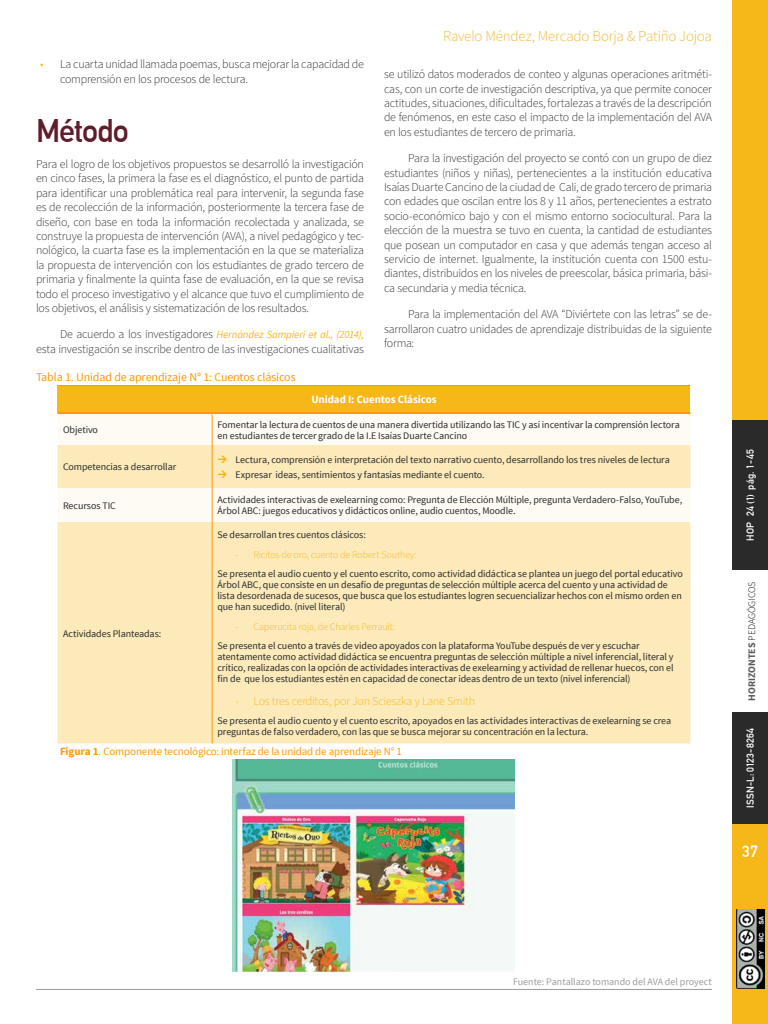
<style>
.page{position:relative;width:768px;height:1024px;background:#fff}
.page>*{position:absolute;margin:0;border:0;box-sizing:border-box;transform-origin:0 0}
.t1{font:700 32px "DIN Alternate";letter-spacing:-.03em;color:#5f1c2b}
.t2{font:700 16px "DIN Alternate";color:#fff}
.t3{font:300 15px "Source Sans Pro";letter-spacing:-.015em;color:#eeb731}
.t4{font:300 12px/14.4px "Source Sans Pro";letter-spacing:-.02em;color:#2a2a2a;text-align:justify}
.t5{font:12px "Source Sans Pro";letter-spacing:-.015em;color:#fb990b}
.t6{font:300 12px "Source Sans Pro";letter-spacing:-.02em;color:#f5b818}
.t7{font:11px "Source Sans Pro";letter-spacing:-.015em;color:#fb990b}
.t8{font:700 11px "Source Sans Pro";letter-spacing:-.01em;color:#fff}
.t9{font:italic 10.8px "Source Sans Pro";letter-spacing:-.01em;color:#f5b818}
.t10{font:10px/11px "Source Sans Pro";letter-spacing:-.005em;color:#2a2a2a}
.t11{font:300 10px "Source Sans Pro";letter-spacing:-.01em;color:#f5b818}
.t12{font:10px "Source Sans Pro";letter-spacing:-.005em;color:#9c9c9c}
.t13{font:700 10px "DIN Alternate";letter-spacing:.015em;color:#fff}
.t14{font:300 10px "Source Sans Pro";letter-spacing:-.015em;color:#000}
.s1{color:#f5b818}
.s2{font-weight:300;font-style:normal;font-size:12px;color:#2a2a2a}
.s3{font-weight:700}
.s4{font-weight:700;color:#5a5a5a}
</style>
<div class="page">
<hr style="left:36px;top:989px;width:676px;height:1px;background:#9c9c9c">
<div style="left:58px;top:386px;width:632px;height:27px;background:#f5b818"></div>
<div style="left:58px;top:414px;width:632px;height:31px;background:#fefbf4"></div>
<svg style="left:58px;top:445px;width:632px;height:299px;background:#fcebc0"></svg>
<hr style="left:212px;top:414px;width:1px;height:31px;background:#fb990b">
<hr style="left:212px;top:445px;width:1px;height:43px;background:#fb990b">
<hr style="left:212px;top:488px;width:1px;height:34px;background:#fb990b">
<hr style="left:212px;top:522px;width:1px;height:222px;background:#fb990b">
<hr style="left:58px;top:385px;width:154px;height:1px;background:#fb990b">
<hr style="left:212px;top:385px;width:478px;height:1px;background:#fb990b">
<hr style="left:58px;top:412px;width:154px;height:2px;background:#fb990b">
<hr style="left:212px;top:412px;width:478px;height:2px;background:#fb990b">
<img style="left:233px;top:760px;width:281px;height:212px">
<div style="left:732px;top:712px;width:36px;height:312px;background:#f5b818"></div>
<div style="left:732px;top:0;width:36px;height:570px;background:#f5b818"></div>
<div style="left:732px;top:420px;width:36px;height:150px;background:#2a2a2a"></div>
<div style="left:732px;top:712px;width:36px;height:112px;background:#2a2a2a"></div>
<img style="left:736px;top:909px;width:28px;height:80px">
<svg style="left:218px;top:455px;width:9px;height:8px"></svg>
<svg style="left:218px;top:470px;width:9px;height:8px"></svg>
<p class="t4" style="left:60px;top:57px;width:306px;text-indent:-20px"><span class="s1">•</span> La cuarta unidad llamada poemas, busca mejorar la capacidad de comprensión en los procesos de lectura.</p>
<h1 class="t1" style="left:36px;top:106px;width:94px">Método</h1>
<p class="t4" style="left:36px;top:157px;width:330px">Para el logro de los objetivos propuestos se desarrolló la investigación en cinco fases, la primera la fase es el diagnóstico, el punto de partida para identificar una problemática real para intervenir, la segunda fase es de recolección de la información, posteriormente la tercera fase de diseño, con base en toda la información recolectada y analizada, se construye la propuesta de intervención (AVA), a nivel pedagógico y tec&shy;nológico, la cuarta fase es la implementación en la que se materializa la propuesta de intervención con los estudiantes de grado tercero de primaria y finalmente la quinta fase de evaluación, en la que se revisa todo el proceso investigativo y el alcance que tuvo el cumplimiento de los objetivos, el análisis y sistematización de los resultados.</p>
<p class="t9" style="left:60px;top:328px;width:305px"><span class="s2">De acuerdo a los investigadores</span> Hernández Sampieri et al., (2014),</p>
<p class="t4" style="left:36px;top:342px;width:329px">esta investigación se inscribe dentro de las investigaciones cualitativas</p>
<p class="t5" style="left:36px;top:370px;width:261px">Tabla 1. Unidad de aprendizaje N° 1: Cuentos clásicos</p>
<p class="t3" style="left:443px;top:26px;width:270px">Ravelo Méndez, Mercado Borja &amp; Patiño Jojoa</p>
<p class="t4" style="left:384px;top:67px;width:330px">se utilizó datos moderados de conteo y algunas operaciones aritméti&shy;cas, con un corte de investigación descriptiva, ya que permite conocer actitudes, situaciones, dificultades, fortalezas a través de la descripción de fenómenos, en este caso el impacto de la implementación del AVA en los estudiantes de tercero de primaria.</p>
<p class="t4" style="left:384px;top:151px;width:330px;text-indent:24px">Para la investigación del proyecto se contó con un grupo de diez estudiantes (niños y niñas), pertenecientes a la institución educativa Isaías Duarte Cancino de la ciudad de Cali, de grado tercero de primaria con edades que oscilan entre los 8 y 11 años, pertenecientes a estrato socio-económico bajo y con el mismo entorno sociocultural. Para la elección de la muestra se tuvo en cuenta, la cantidad de estudiantes que posean un computador en casa y que además tengan acceso al servicio de internet. Igualmente, la institución cuenta con 1500 estu&shy;diantes, distribuidos en los niveles de preescolar, básica primaria, bási&shy;ca secundaria y media técnica.</p>
<p class="t4" style="left:384px;top:307px;width:329px;text-indent:24px">Para la implementación del AVA “Diviértete con las letras” se de&shy;sarrollaron cuatro unidades de aprendizaje distribuidas de la siguiente forma:</p>
<p class="t8" style="left:311px;top:392px;width:127px">Unidad I: Cuentos Clásicos</p>
<p class="t10" style="left:63px;top:425px;width:37px">Objetivo</p>
<p class="t10" style="left:217px;top:419px;width:464px">Fomentar la lectura de cuentos de una manera divertida utilizando las TIC y así incentivar la comprensión lectora en estudiantes de tercer grado de la I.E Isaías Duarte Cancino</p>
<p class="t10" style="left:63px;top:462px;width:115px">Competencias a desarrollar</p>
<p class="t10" style="left:236px;top:452px;width:436px;line-height:15px">Lectura, comprensión e interpretación del texto narrativo cuento, desarrollando los tres niveles de lectura<br>Expresar ideas, sentimientos y fantasías mediante el cuento.</p>
<p class="t10" style="left:63px;top:500px;width:54px">Recursos TIC</p>
<p class="t10" style="left:218px;top:495px;width:466px">Actividades interactivas de exelearning como: Pregunta de Elección Múltiple, pregunta Verdadero-Falso, YouTube,<br>Árbol ABC: juegos educativos y didácticos online, audio cuentos, Moodle.</p>
<p class="t10" style="left:218px;top:530px;width:150px">Se desarrollan tres cuentos clásicos:</p>
<p class="t11" style="left:236px;top:548px;width:183px">- Ricitos de oro, cuento de Robert Southey:</p>
<p class="t10" style="left:218px;top:569px;width:467px">Se presenta el audio cuento y el cuento escrito, como actividad didáctica se plantea un juego del portal educativo Árbol ABC, que consiste en un desafío de preguntas de selección múltiple acerca del cuento y una actividad de lista desordenada de sucesos, que busca que los estudiantes logren secuencializar hechos con el mismo orden en que han sucedido. (nivel literal)</p>
<p class="t11" style="left:236px;top:620px;width:161px">- Caperucita roja, de Charles Perrault:</p>
<p class="t10" style="left:218px;top:641px;width:458px">Se presenta el cuento a través de video apoyados con la plataforma YouTube después de ver y escuchar atentamente como actividad didáctica se encuentra preguntas de selección múltiple a nivel inferencial, literal y crítico, realizadas con la opción de actividades interactivas de exelearning y actividad de rellenar huecos, con el fin de que los estudiantes estén en capacidad de conectar ideas dentro de un texto (nivel inferencial)</p>
<p class="t6" style="left:235px;top:693px;width:241px">- Los tres cerditos, por Jon Scieszka y Lane Smith</p>
<p class="t10" style="left:217px;top:715px;width:455px">Se presenta el audio cuento y el cuento escrito, apoyados en las actividades interactivas de exelearning se crea preguntas de falso verdadero, con las que se busca mejorar su concentración en la lectura.</p>
<p class="t7" style="left:60px;top:744px;width:343px"><span class="s3">Figura 1</span>. Componente tecnológico: interfaz de la unidad de aprendizaje N° 1</p>
<p class="t10" style="left:63px;top:628px;width:100px">Actividades Planteadas:</p>
<p class="t13" style="left:743px;top:541px;width:93px;rotate:-90deg">HOP 24 (1) pág. 1-45</p>
<p class="t14" style="left:745px;top:701px;width:121px;rotate:-90deg"><span class="s4">HORIZONTES</span> PEDAGÓGICOS</p>
<p class="t13" style="left:743px;top:808px;width:81px;rotate:-90deg">ISSN-L: 0123-8264</p>
<h2 class="t2" style="left:742px;top:839px;width:17px">37</h2>
<p class="t12" style="left:513px;top:976px;width:200px">Fuente: Pantallazo tomando del AVA del proyect</p>
</div>
